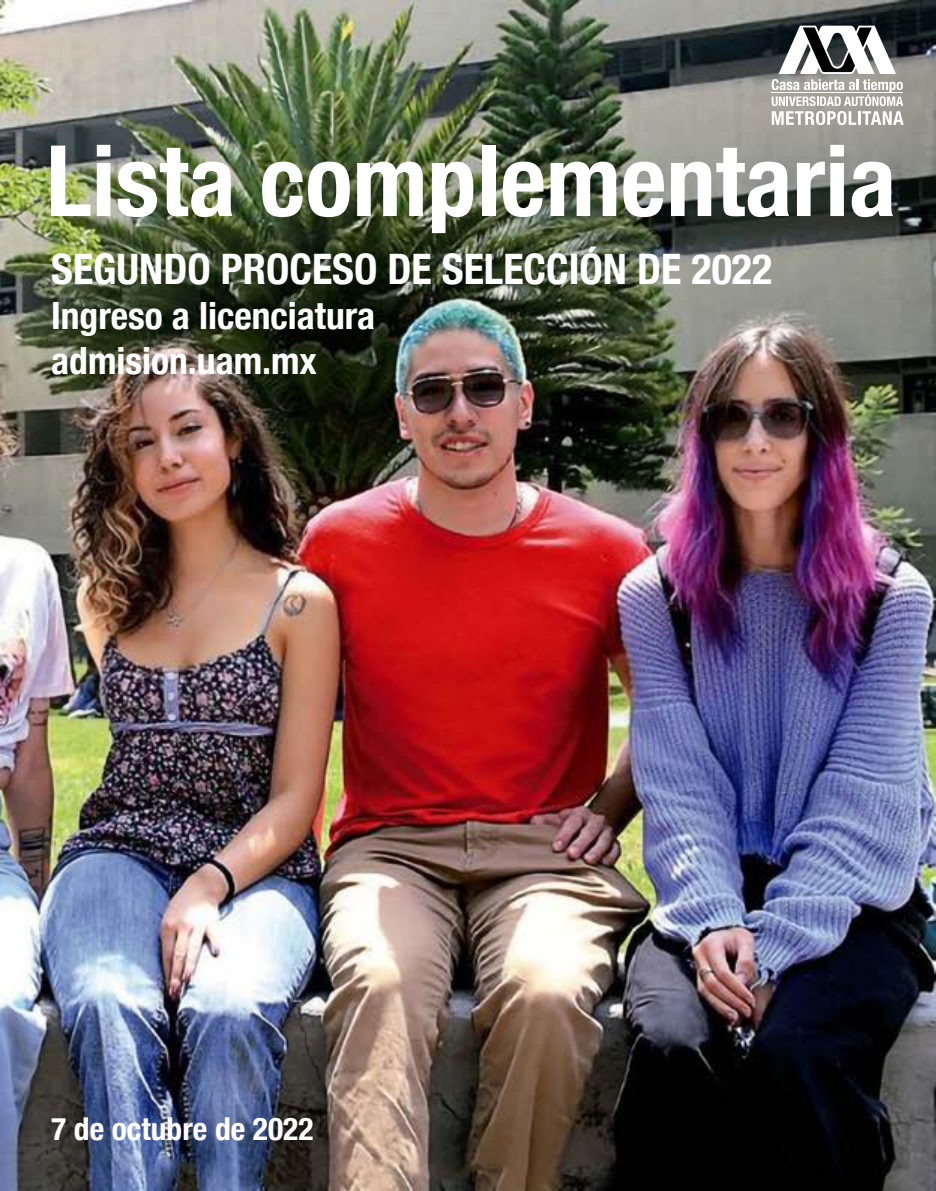
<style>
.page{position:relative;width:936px;height:1191px;background:#fff}
.page>*{position:absolute;margin:0;border:0;box-sizing:border-box;transform-origin:0 0}
.t1{font:700 condensed 98.55px "Helvetica Neue";color:#fff}
.t2{font:700 condensed 42px "Helvetica Neue";color:#fff}
.t3{font:700 condensed 37.5px/45px "Helvetica Neue";color:#fff}
.t4{font:700 condensed 31.5px "Helvetica Neue";color:#fff}
</style>
<div class="page">
<img style="left:0;top:0;width:935px;height:1191px">
<svg style="left:771px;top:26px;width:132px;height:99px"></svg>
<hr style="left:771px;top:92px;width:131px;height:1px;background:#fff">
<h1 class="t1" style="left:46px;top:99px;width:851px">Lista complementaria</h1>
<p class="t2" style="left:51px;top:234px;width:722px">SEGUNDO PROCESO DE SELECCIÓN DE 2022</p>
<p class="t3" style="left:51px;top:290px;width:325px">Ingreso a licenciatura admision.uam.mx</p>
<p class="t4" style="left:51px;top:1102px;width:264px">7 de octubre de 2022</p>
</div>
